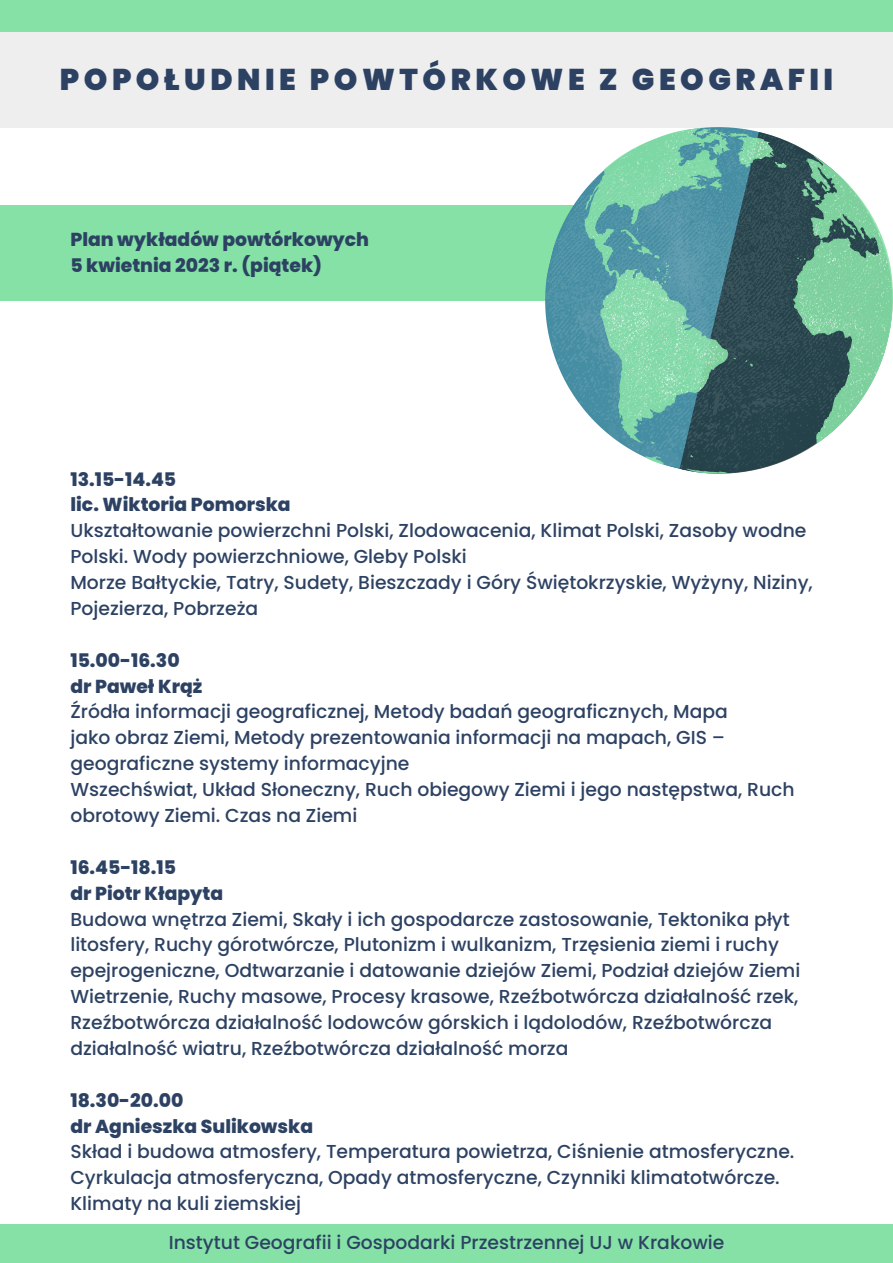
<style>
.page{position:relative;width:893px;height:1263px;background:#fff}
.page>*{position:absolute;margin:0;border:0;box-sizing:border-box;transform-origin:0 0}
.t1{font:900 30px "Poppins";letter-spacing:.15em;color:#2d4263}
.t2{font:500 18.75px/25.9px "Poppins";color:#2d4263}
.t3{font:800 18.75px "Poppins";color:#2d4263}
</style>
<div class="page">
<div style="left:0;top:206px;width:770px;height:94px;background:#85e1a6"></div>
<div style="left:0;top:1224px;width:893px;height:39px;background:#85e1a6"></div>
<div style="left:0;top:0;width:893px;height:47px;background:#85e1a6"></div>
<div style="left:0;top:33px;width:893px;height:94px;background:#eee"></div>
<svg style="left:543px;top:127px;width:350px;height:347px"></svg>
<p class="t1" style="left:60px;top:59px;width:775px">POPOŁUDNIE POWTÓRKOWE Z GEOGRAFII</p>
<p class="t3" style="left:70px;top:227px;width:300px">Plan wykładów powtórkowych</p>
<p class="t3" style="left:70px;top:252px;width:253px">5 kwietnia 2023 r. (piątek)</p>
<p class="t3" style="left:70px;top:466px;width:107px">13.15-14.45</p>
<p class="t3" style="left:70px;top:492px;width:222px">lic. Wiktoria Pomorska</p>
<h1 class="t2" style="left:70px;top:518px;width:737px">Ukształtowanie powierzchni Polski, Zlodowacenia, Klimat Polski, Zasoby wodne<br>Polski. Wody powierzchniowe, Gleby Polski</h1>
<p class="t2" style="left:70px;top:569px;width:744px">Morze Bałtyckie, Tatry, Sudety, Bieszczady i Góry Świętokrzyskie, Wyżyny, Niziny,<br>Pojezierza, Pobrzeża</p>
<p class="t3" style="left:70px;top:647px;width:111px">15.00-16.30</p>
<p class="t3" style="left:70px;top:673px;width:133px">dr Paweł Krąż</p>
<p class="t2" style="left:70px;top:699px;width:659px">Źródła informacji geograficznej, Metody badań geograficznych, Mapa</p>
<p class="t2" style="left:70px;top:725px;width:656px">jako obraz Ziemi, Metody prezentowania informacji na mapach, GIS – geograficzne systemy informacyjne</p>
<p class="t2" style="left:70px;top:776px;width:725px">Wszechświat, Układ Słoneczny, Ruch obiegowy Ziemi i jego następstwa, Ruch obrotowy Ziemi. Czas na Ziemi</p>
<p class="t3" style="left:70px;top:854px;width:107px">16.45-18.15</p>
<p class="t3" style="left:70px;top:880px;width:154px">dr Piotr Kłapyta</p>
<p class="t2" style="left:70px;top:906px;width:731px">Budowa wnętrza Ziemi, Skały i ich gospodarcze zastosowanie, Tektonika płyt litosfery, Ruchy górotwórcze, Plutonizm i wulkanizm, Trzęsienia ziemi i ruchy epejrogeniczne, Odtwarzanie i datowanie dziejów Ziemi, Podział dziejów Ziemi Wietrzenie, Ruchy masowe, Procesy krasowe, Rzeźbotwórcza działalność rzek, Rzeźbotwórcza działalność lodowców górskich i lądolodów, Rzeźbotwórcza działalność wiatru, Rzeźbotwórcza działalność morza</p>
<p class="t3" style="left:70px;top:1087px;width:114px">18.30-20.00</p>
<p class="t3" style="left:70px;top:1113px;width:244px">dr Agnieszka Sulikowska</p>
<p class="t2" style="left:70px;top:1139px;width:725px">Skład i budowa atmosfery, Temperatura powietrza, Ciśnienie atmosferyczne.<br>Cyrkulacja atmosferyczna, Opady atmosferyczne, Czynniki klimatotwórcze.<br>Klimaty na kuli ziemskiej</p>
<p class="t2" style="left:169px;top:1230px;width:557px">Instytut Geografii i Gospodarki Przestrzennej UJ w Krakowie</p>
</div>
